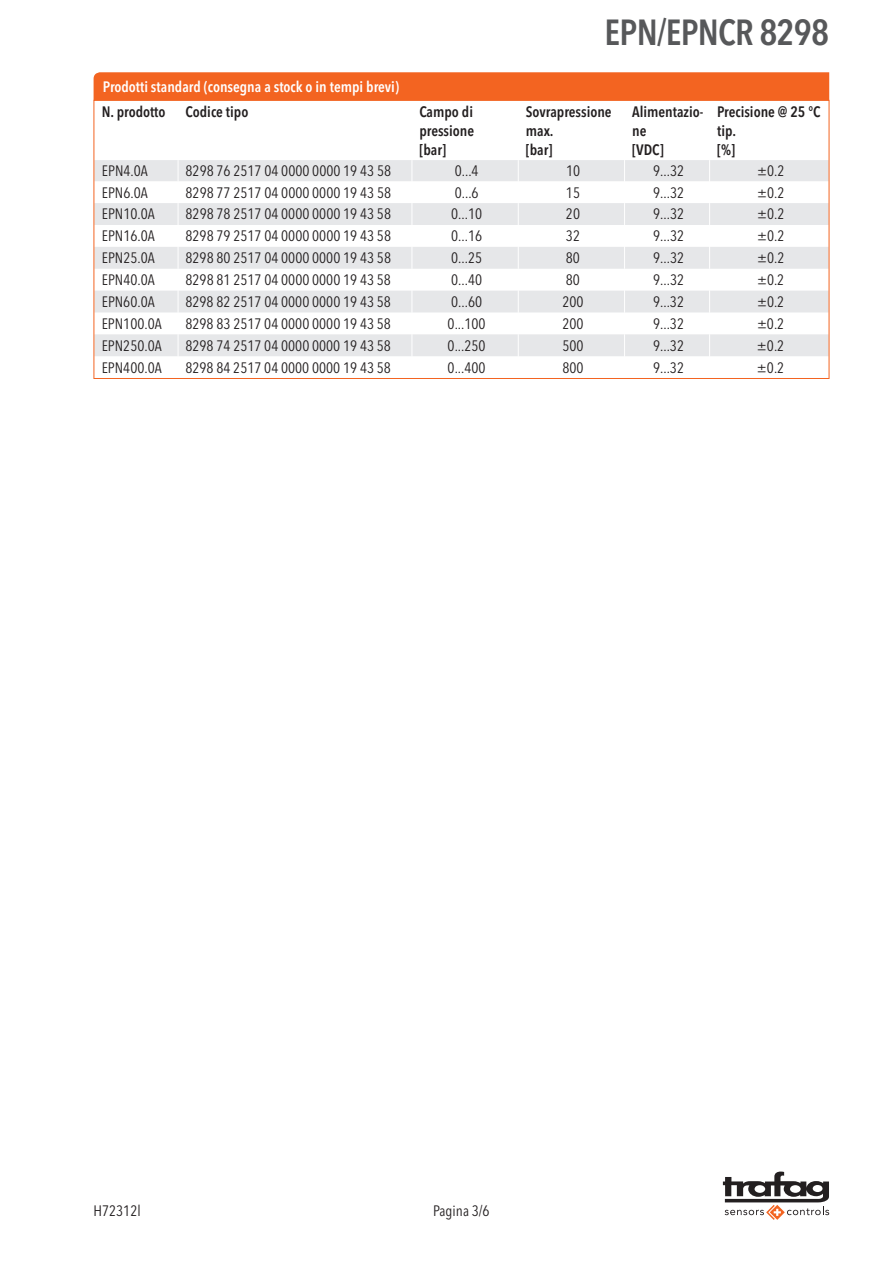
<style>
.page{position:relative;width:893px;height:1263px;background:#fff}
.page>*{position:absolute;margin:0;border:0;box-sizing:border-box;transform-origin:0 0}
.t1{font:600 condensed 36px "Avenir Next LT Pro";letter-spacing:-.02em;color:#57585a}
.t2{font:condensed 15px "Avenir Next LT Pro";color:#231f20}
.t3{font:600 condensed 15px/18.8px "Avenir Next LT Pro";color:#231f20}
.t4{font:600 condensed 15px "Avenir Next LT Pro";color:#fff}
</style>
<div class="page">
<svg style="left:723px;top:1171px;width:106px;height:49px"></svg>
<svg style="left:96px;top:160px;width:731px;height:196px;fill:#e6e7e9"></svg>
<svg style="left:178px;top:160px;width:1px;height:196px"></svg>
<svg style="left:412px;top:160px;width:1px;height:196px"></svg>
<svg style="left:518px;top:160px;width:1px;height:196px"></svg>
<svg style="left:624px;top:160px;width:1px;height:196px"></svg>
<svg style="left:709px;top:160px;width:1px;height:196px"></svg>
<div style="left:94px;top:72px;width:735px;height:28px;background:#f36421"></div>
<p class="t4" style="left:103px;top:78px;width:298px">Prodotti standard (consegna a stock o in tempi brevi)</p>
<h1 class="t1" style="left:605px;top:10px;width:226px">EPN/EPNCR 8298</h1>
<p class="t3" style="left:102px;top:102px;width:65px">N. prodotto</p>
<p class="t3" style="left:186px;top:102px;width:64px">Codice tipo</p>
<p class="t3" style="left:419px;top:102px;width:56px;text-align:justify">Campo di pressione [bar]</p>
<p class="t3" style="left:526px;top:102px;width:87px">Sovrapressione max.<br>[bar]</p>
<p class="t3" style="left:632px;top:102px;width:73px">Alimentazio&shy;ne<br>[VDC]</p>
<p class="t3" style="left:717px;top:102px;width:105px">Precisione @ 25 °C tip.<br>[%]</p>
<p class="t2" style="left:102px;top:161px;width:47px">EPN4.0A</p>
<p class="t2" style="left:186px;top:161px;width:207px">8298 76 2517 04 0000 0000 19 43 58</p>
<p class="t2" style="left:455px;top:161px;width:25px">0...4</p>
<p class="t2" style="left:566px;top:161px;width:16px">10</p>
<p class="t2" style="left:653px;top:161px;width:32px">9...32</p>
<p class="t2" style="left:757px;top:161px;width:29px">±0.2</p>
<p class="t2" style="left:102px;top:183px;width:47px">EPN6.0A</p>
<p class="t2" style="left:186px;top:183px;width:207px">8298 77 2517 04 0000 0000 19 43 58</p>
<p class="t2" style="left:455px;top:183px;width:25px">0...6</p>
<p class="t2" style="left:566px;top:183px;width:16px">15</p>
<p class="t2" style="left:653px;top:183px;width:32px">9...32</p>
<p class="t2" style="left:757px;top:183px;width:29px">±0.2</p>
<p class="t2" style="left:102px;top:205px;width:54px">EPN 10.0A</p>
<p class="t2" style="left:186px;top:205px;width:207px">8298 78 2517 04 0000 0000 19 43 58</p>
<p class="t2" style="left:451px;top:205px;width:32px">0...10</p>
<p class="t2" style="left:566px;top:205px;width:16px">20</p>
<p class="t2" style="left:653px;top:205px;width:32px">9...32</p>
<p class="t2" style="left:757px;top:205px;width:29px">±0.2</p>
<p class="t2" style="left:102px;top:227px;width:54px">EPN 16.0A</p>
<p class="t2" style="left:186px;top:227px;width:207px">8298 79 2517 04 0000 0000 19 43 58</p>
<p class="t2" style="left:451px;top:227px;width:32px">0...16</p>
<p class="t2" style="left:566px;top:227px;width:16px">32</p>
<p class="t2" style="left:653px;top:227px;width:32px">9...32</p>
<p class="t2" style="left:757px;top:227px;width:29px">±0.2</p>
<p class="t2" style="left:102px;top:249px;width:54px">EPN25.0A</p>
<p class="t2" style="left:186px;top:249px;width:207px">8298 80 2517 04 0000 0000 19 43 58</p>
<p class="t2" style="left:451px;top:249px;width:32px">0...25</p>
<p class="t2" style="left:566px;top:249px;width:16px">80</p>
<p class="t2" style="left:653px;top:249px;width:32px">9...32</p>
<p class="t2" style="left:757px;top:249px;width:29px">±0.2</p>
<p class="t2" style="left:102px;top:271px;width:54px">EPN40.0A</p>
<p class="t2" style="left:186px;top:271px;width:207px">8298 81 2517 04 0000 0000 19 43 58</p>
<p class="t2" style="left:451px;top:271px;width:32px">0...40</p>
<p class="t2" style="left:566px;top:271px;width:16px">80</p>
<p class="t2" style="left:653px;top:271px;width:32px">9...32</p>
<p class="t2" style="left:757px;top:271px;width:29px">±0.2</p>
<p class="t2" style="left:102px;top:293px;width:54px">EPN60.0A</p>
<p class="t2" style="left:185px;top:293px;width:207px">8298 82 2517 04 0000 0000 19 43 58</p>
<p class="t2" style="left:451px;top:293px;width:32px">0...60</p>
<p class="t2" style="left:562px;top:293px;width:23px">200</p>
<p class="t2" style="left:653px;top:293px;width:32px">9...32</p>
<p class="t2" style="left:757px;top:293px;width:29px">±0.2</p>
<p class="t2" style="left:102px;top:314px;width:61px">EPN 100.0A</p>
<p class="t2" style="left:185px;top:314px;width:207px">8298 83 2517 04 0000 0000 19 43 58</p>
<p class="t2" style="left:448px;top:314px;width:39px">0...100</p>
<p class="t2" style="left:562px;top:314px;width:23px">200</p>
<p class="t2" style="left:653px;top:314px;width:32px">9...32</p>
<p class="t2" style="left:757px;top:314px;width:29px">±0.2</p>
<p class="t2" style="left:102px;top:336px;width:61px">EPN250.0A</p>
<p class="t2" style="left:185px;top:336px;width:207px">8298 74 2517 04 0000 0000 19 43 58</p>
<p class="t2" style="left:448px;top:336px;width:39px">0...250</p>
<p class="t2" style="left:562px;top:336px;width:23px">500</p>
<p class="t2" style="left:653px;top:336px;width:32px">9...32</p>
<p class="t2" style="left:757px;top:336px;width:29px">±0.2</p>
<p class="t2" style="left:102px;top:358px;width:61px">EPN400.0A</p>
<p class="t2" style="left:185px;top:358px;width:207px">8298 84 2517 04 0000 0000 19 43 58</p>
<p class="t2" style="left:448px;top:358px;width:39px">0...400</p>
<p class="t2" style="left:562px;top:358px;width:23px">800</p>
<p class="t2" style="left:653px;top:358px;width:32px">9...32</p>
<p class="t2" style="left:757px;top:358px;width:29px">±0.2</p>
<p class="t2" style="left:94px;top:1201px;width:49px">H72312l</p>
<p class="t2" style="left:433px;top:1202px;width:58px">Pagina 3/6</p>
</div>
